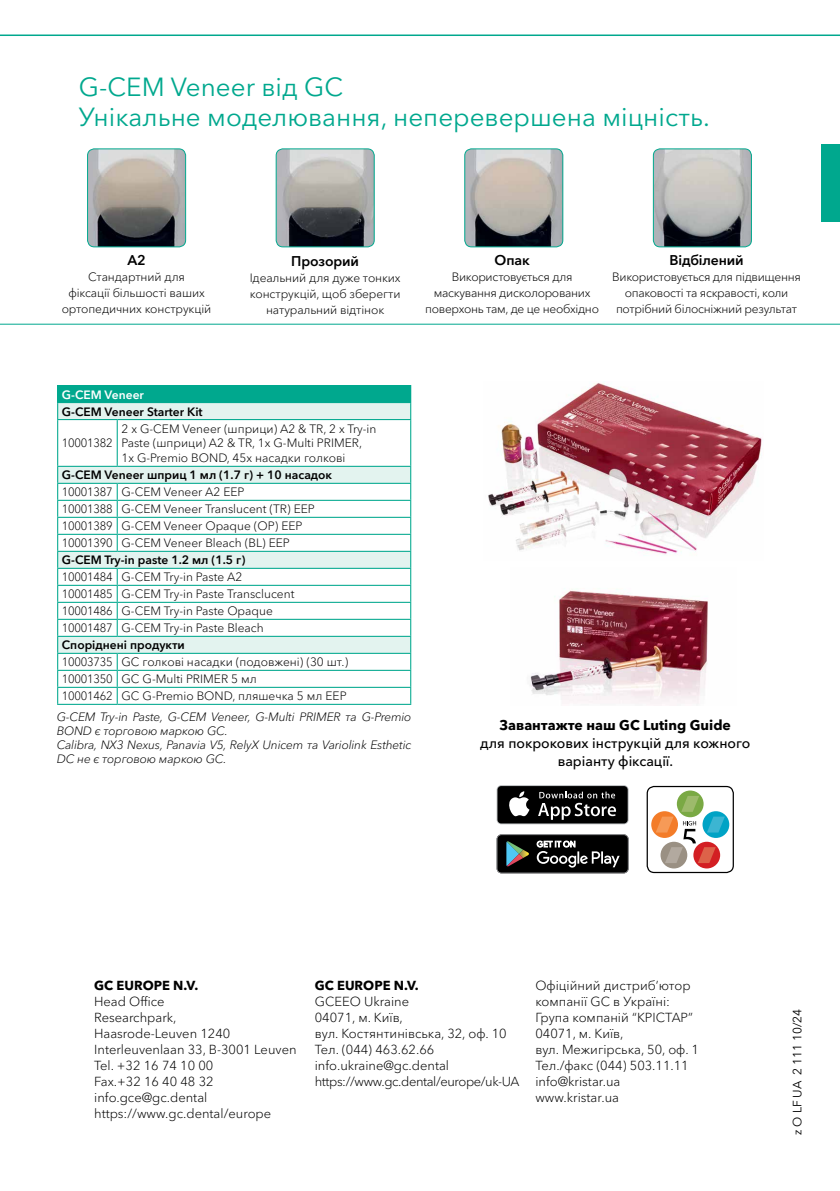
<style>
.page{position:relative;width:840px;height:1191px;background:#fff}
.page>*{position:absolute;margin:0;border:0;box-sizing:border-box;transform-origin:0 0}
.t1{font:26px/30px "Avenir Next Cyr";color:#00a88e}
.t2{font:500 14px/18px "Avenir Next Cyr";color:#000;text-align:center}
.t3{font:700 14px "Avenir Next Cyr";color:#000}
.t4{font:600 14px "Avenir Next Cyr";letter-spacing:-.01em;color:#000}
.t5{font:300 13px/16px "Avenir Next Cyr";color:#000}
.t6{font:700 13px "Avenir Next Cyr";color:#000}
.t7{font:300 12px/16px "Avenir Next Cyr";letter-spacing:-.01em;color:#000;text-align:center}
.t8{font:300 12px/17px "Avenir Next Cyr";letter-spacing:-.01em;color:#000;scale:.95 1}
.t9{font:italic 300 12px/14px "Avenir Next Cyr";letter-spacing:-.01em;color:#000}
.t10{font:600 12px "Avenir Next Cyr";color:#000}
.t11{font:12px "Avenir Next Cyr";color:#000}
.t12{font:600 12px "Avenir Next Cyr";color:#fff}
</style>
<div class="page">
<img style="left:87px;top:149px;width:98px;height:98px">
<div style="left:87px;top:148px;width:99px;height:99px;border:1px solid #00a88e;border-radius:7px"></div>
<img style="left:276px;top:149px;width:98px;height:98px">
<div style="left:275px;top:148px;width:99px;height:99px;border:1px solid #00a88e;border-radius:7px"></div>
<img style="left:465px;top:149px;width:97px;height:98px">
<div style="left:464px;top:148px;width:99px;height:99px;border:1px solid #00a88e;border-radius:7px"></div>
<img style="left:654px;top:149px;width:97px;height:98px">
<div style="left:652px;top:148px;width:99px;height:99px;border:1px solid #00a88e;border-radius:7px"></div>
<img style="left:488px;top:383px;width:274px;height:172px">
<img style="left:530px;top:588px;width:178px;height:116px">
<hr style="left:0;top:324px;width:839px;height:1px;background:#00a88e">
<div style="left:821px;top:144px;width:18px;height:78px;background:#00a88e"></div>
<div style="left:58px;top:385px;width:352px;height:17px;background:#00a88e"></div>
<div style="left:58px;top:403px;width:352px;height:16px;background:#e3f3ef"></div>
<svg style="left:58px;top:420px;width:352px;height:284px"></svg>
<hr style="left:57px;top:385px;width:60px;height:1px;background:#00a88e">
<hr style="left:117px;top:385px;width:294px;height:1px;background:#00a88e">
<svg style="left:57px;top:386px;width:1px;height:33px"></svg>
<hr style="left:57px;top:402px;width:60px;height:1px;background:#00a88e">
<hr style="left:117px;top:402px;width:294px;height:1px;background:#00a88e">
<svg style="left:410px;top:386px;width:1px;height:33px"></svg>
<hr style="left:57px;top:420px;width:1px;height:46px;background:#00a88e">
<hr style="left:57px;top:419px;width:60px;height:1px;background:#00a88e">
<hr style="left:117px;top:419px;width:294px;height:1px;background:#00a88e">
<hr style="left:117px;top:420px;width:1px;height:46px;background:#00a88e">
<hr style="left:410px;top:420px;width:1px;height:46px;background:#00a88e">
<hr style="left:57px;top:466px;width:60px;height:1px;background:#00a88e">
<hr style="left:117px;top:466px;width:294px;height:1px;background:#00a88e">
<hr style="left:57px;top:483px;width:60px;height:1px;background:#00a88e">
<hr style="left:117px;top:483px;width:294px;height:1px;background:#00a88e">
<svg style="left:117px;top:484px;width:1px;height:67px"></svg>
<hr style="left:57px;top:500px;width:60px;height:1px;background:#00a88e">
<hr style="left:117px;top:500px;width:294px;height:1px;background:#00a88e">
<hr style="left:57px;top:517px;width:60px;height:1px;background:#00a88e">
<hr style="left:117px;top:517px;width:294px;height:1px;background:#00a88e">
<hr style="left:57px;top:534px;width:60px;height:1px;background:#00a88e">
<hr style="left:117px;top:534px;width:294px;height:1px;background:#00a88e">
<hr style="left:57px;top:551px;width:60px;height:1px;background:#00a88e">
<hr style="left:117px;top:551px;width:294px;height:1px;background:#00a88e">
<hr style="left:57px;top:568px;width:60px;height:1px;background:#00a88e">
<hr style="left:117px;top:568px;width:294px;height:1px;background:#00a88e">
<svg style="left:117px;top:569px;width:1px;height:67px"></svg>
<hr style="left:57px;top:585px;width:60px;height:1px;background:#00a88e">
<hr style="left:117px;top:585px;width:294px;height:1px;background:#00a88e">
<hr style="left:57px;top:602px;width:60px;height:1px;background:#00a88e">
<hr style="left:117px;top:602px;width:294px;height:1px;background:#00a88e">
<hr style="left:57px;top:619px;width:60px;height:1px;background:#00a88e">
<hr style="left:117px;top:619px;width:294px;height:1px;background:#00a88e">
<hr style="left:57px;top:636px;width:60px;height:1px;background:#00a88e">
<hr style="left:117px;top:636px;width:294px;height:1px;background:#00a88e">
<svg style="left:57px;top:467px;width:1px;height:237px"></svg>
<hr style="left:57px;top:653px;width:60px;height:1px;background:#00a88e">
<hr style="left:117px;top:653px;width:294px;height:1px;background:#00a88e">
<svg style="left:117px;top:654px;width:1px;height:50px"></svg>
<svg style="left:410px;top:467px;width:1px;height:237px"></svg>
<hr style="left:57px;top:670px;width:60px;height:1px;background:#00a88e">
<hr style="left:117px;top:670px;width:294px;height:1px;background:#00a88e">
<hr style="left:57px;top:687px;width:60px;height:1px;background:#00a88e">
<hr style="left:117px;top:687px;width:294px;height:1px;background:#00a88e">
<hr style="left:57px;top:704px;width:60px;height:1px;background:#00a88e">
<hr style="left:117px;top:704px;width:294px;height:1px;background:#00a88e">
<svg style="left:496px;top:785px;width:132px;height:39px"></svg>
<div style="left:497px;top:786px;width:130px;height:37px;background:#000;border-radius:4px"></div>
<svg style="left:509px;top:791px;width:20px;height:25px"></svg>
<svg style="left:538px;top:791px;width:77px;height:29px"></svg>
<svg style="left:496px;top:834px;width:132px;height:39px"></svg>
<div style="left:646px;top:786px;width:87px;height:87px;border:1px solid #000;border-radius:7px"></div>
<svg style="left:676px;top:790px;width:27px;height:27px"></svg>
<svg style="left:651px;top:811px;width:26px;height:27px"></svg>
<div style="left:693px;top:841px;width:26px;height:27px;background:#d31f23;border-radius:50%"></div>
<div style="left:702px;top:811px;width:26px;height:27px;background:#00a3c5;border-radius:50%"></div>
<div style="left:660px;top:841px;width:27px;height:27px;background:#9a9083;border-radius:50%"></div>
<svg style="left:655px;top:796px;width:69px;height:67px"></svg>
<svg style="left:0;top:34px;width:839px;height:2px"></svg>
<h1 class="t1" style="left:79px;top:72px;width:632px">G-CEM Veneer від GC<br>Унікальне моделювання, неперевершена міцність.</h1>
<p class="t4" style="left:127px;top:251px;width:20px">A2</p>
<p class="t7" style="left:62px;top:268px;width:151px">Стандартний для<br>фіксації більшості ваших ортопедичних конструкцій</p>
<p class="t4" style="left:291px;top:252px;width:69px">Прозорий</p>
<p class="t7" style="left:249px;top:270px;width:152px">Ідеальний для дуже тонких конструкцій, щоб зберегти натуральний відтінок</p>
<p class="t4" style="left:494px;top:251px;width:36px">Опак</p>
<p class="t7" style="left:425px;top:268px;width:175px">Використовується для маскування дисколорованих поверхонь там, де це необхідно</p>
<p class="t4" style="left:669px;top:251px;width:76px">Відбілений</p>
<p class="t7" style="left:612px;top:268px;width:190px">Використовується для підвищення опаковості та яскравості, коли потрібний білосніжний результат</p>
<p class="t12" style="left:62px;top:387px;width:83px">G-CEM Veneer</p>
<p class="t10" style="left:62px;top:404px;width:142px">G-CEM Veneer Starter Kit</p>
<p class="t8" style="left:62px;top:435px;width:55px">10001382</p>
<p class="t7" style="left:121px;top:422px;width:256px;line-height:14.4px;text-align:left">2 x G-CEM Veneer (шприци) A2 &amp; TR, 2 x Try-in<br>Paste (шприци) A2 &amp; TR, 1x G-Multi PRIMER,<br>1x G-Premio BOND, 45x насадки голкові</p>
<p class="t10" style="left:62px;top:468px;width:271px">G-CEM Veneer шприц 1 мл (1.7 г) + 10 насадок</p>
<p class="t8" style="left:62px;top:484px;width:267px">10001387 G-CEM Veneer A2 EEP<br>10001388 G-CEM Veneer Translucent (TR) EEP 10001389 G-CEM Veneer Opaque (OP) EEP 10001390 G-CEM Veneer Bleach (BL) EEP</p>
<p class="t10" style="left:62px;top:553px;width:185px">G-CEM Try-in paste 1.2 мл (1.5 г)</p>
<p class="t8" style="left:62px;top:568px;width:246px">10001484 G-CEM Try-in Paste A2<br>10001485 G-CEM Try-in Paste Transclucent 10001486 G-CEM Try-in Paste Opaque 10001487 G-CEM Try-in Paste Bleach</p>
<p class="t10" style="left:62px;top:638px;width:124px">Споріднені продукти</p>
<p class="t8" style="left:62px;top:653px;width:303px">10003735 GC голкові насадки (подовжені) (30 шт.)<br>10001350 GC G-Multi PRIMER 5 мл<br>10001462 GC G-Premio BOND, пляшечка 5 мл EEP</p>
<p class="t9" style="left:57px;top:710px;width:356px">G-CEM Try-in Paste, G-CEM Veneer, G-Multi PRIMER та G-Premio BOND є торговою маркою GC.<br>Calibra, NX3 Nexus, Panavia V5, RelyX Unicem та Variolink Esthetic DC не є торговою маркою GC.</p>
<p class="t3" style="left:499px;top:717px;width:232px">Завантажте наш GC Luting Guide</p>
<p class="t2" style="left:480px;top:734px;width:271px">для покрокових інструкцій для кожного варіанту фіксації.</p>
<p class="t6" style="left:94px;top:977px;width:105px">GC EUROPE N.V.</p>
<p class="t5" style="left:94px;top:993px;width:204px">Head Office<br>Researchpark,<br>Haasrode-Leuven 1240<br>Interleuvenlaan 33, B-3001 Leuven<br>Tel. +32 16 74 10 00<br>Fax.+32 16 40 48 32 info.gce@gc.dental https://www.gc.dental/europe</p>
<p class="t6" style="left:314px;top:977px;width:105px">GC EUROPE N.V.</p>
<p class="t5" style="left:314px;top:993px;width:206px">GCEEO Ukraine<br>04071, м. Київ,<br>вул. Костянтинівська, 32, оф. 10<br>Тел. (044) 463.62.66 info.ukraine@gc.dental https://www.gc.dental/europe/uk-UA</p>
<p class="t5" style="left:535px;top:977px;width:165px">Офіційний дистриб’ютор компанії GC в Україні:<br>Група компаній “КРІСТАР”<br>04071, м. Київ,<br>вул. Межигірська, 50, оф. 1<br>Тел./факс (044) 503.11.11 info@kristar.ua www.kristar.ua</p>
<p class="t11" style="left:789px;top:1135px;width:128px;rotate:-90deg">z O LF UA 2 111 10/24</p>
</div>
